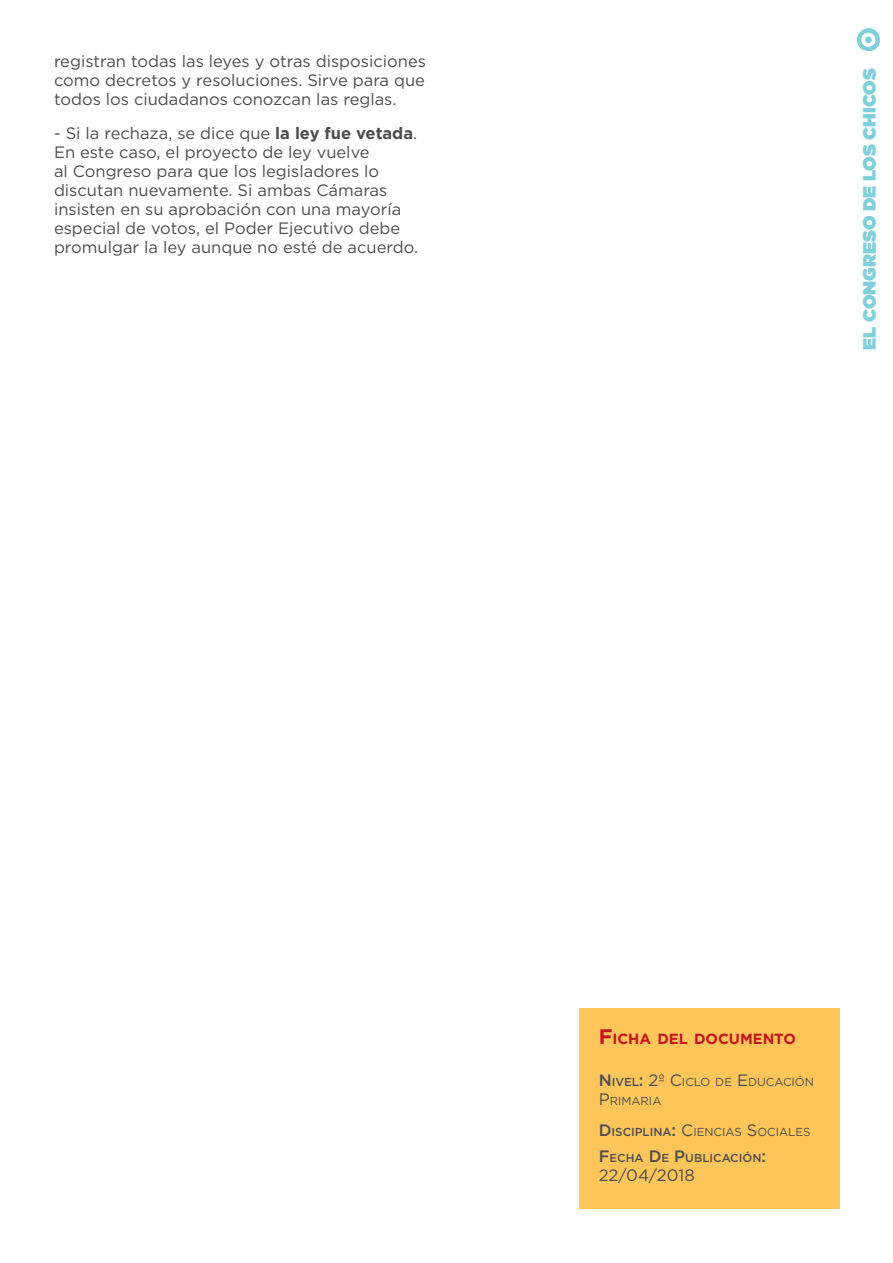
<style>
.page{position:relative;width:893px;height:1263px;background:#fff}
.page>*{position:absolute;margin:0;border:0;box-sizing:border-box;transform-origin:0 0}
.t1{font:900 18px "Gotham";color:#7fd0db}
.t2{font:16.5px/19px "Gotham";color:#4d4d4f;text-align:justify}
.t3{font:16.5px "Gotham";color:#4d4d4f}
.t4{font:700 14.7px "Gotham";color:#c4161c}
.t5{font:11.55px/19px "Gotham";color:#4d4d4f}
.t6{font:500 11.55px "Gotham";color:#4d4d4f}
.s1{font-weight:700}
.s2{font-size:21px}
.s3{font-weight:500;font-size:16.5px}
.s4{font-weight:500}
.s5{font-size:16.5px}
</style>
<div class="page">
<svg style="left:857px;top:28px;width:23px;height:23px"></svg>
<div style="left:865px;top:37px;width:7px;height:6px;background:#7fd0db;border-radius:50%"></div>
<div style="left:579px;top:1008px;width:261px;height:201px;background:#fec55a"></div>
<p class="t2" style="left:54px;top:52px;width:374px">registran todas las leyes y otras disposiciones como decretos y resoluciones. Sirve para que todos los ciudadanos conozcan las reglas.</p>
<p class="t2" style="left:54px;top:124px;width:366px;text-align:left">- Si la rechaza, se dice que <span class="s1">la ley fue vetada</span>.<br>E n este caso, el proyecto de ley vuelve<br>al Congreso para que los legisladores lo discutan nuevamente. Si ambas Cámaras insisten en su aprobación con una mayoría especial de votos, el Poder Ejecutivo debe promulgar la ley aunque no esté de acuerdo.</p>
<p class="t1" style="left:857px;top:350px;width:283px;rotate:-90deg">EL CONGRESO DE LOS CHICOS</p>
<p class="t4" style="left:599px;top:1029px;width:199px"><span class="s2">F</span>ICHA DEL DOCUMENTO</p>
<p class="t5" style="left:599px;top:1072px;width:217px"><span class="s3">N</span><span class="s4">IVEL</span><span class="s3">:</span> <span class="s5">2º C</span>ICLO DE <span class="s5">E</span>DUCACIÓN<br><span class="s5">P</span>RIMARIA</p>
<p class="t5" style="left:599px;top:1122px;width:213px"><span class="s3">D</span><span class="s4">ISCIPLINA</span><span class="s3">:</span> <span class="s5">C</span>IENCIAS <span class="s5">S</span>OCIALES</p>
<p class="t6" style="left:599px;top:1150px;width:169px"><span class="s5">F</span>ECHA <span class="s5">D</span>E <span class="s5">P</span>UBLICACIÓN <span class="s5">:</span></p>
<p class="t3" style="left:599px;top:1164px;width:98px">22/04/2018</p>
</div>
